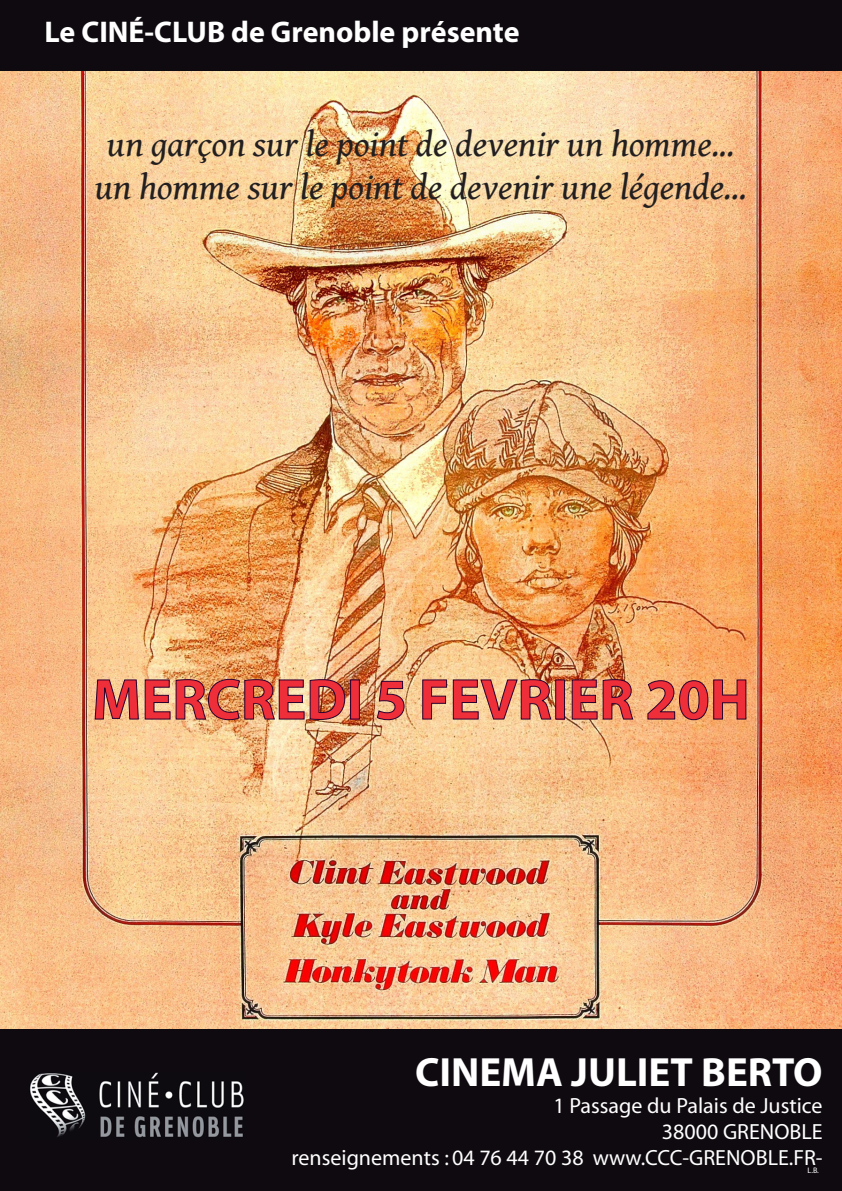
<style>
.page{position:relative;width:842px;height:1191px;background:#fff}
.page>*{position:absolute;margin:0;border:0;box-sizing:border-box;transform-origin:0 0}
.t1{font:700 58px "Myriad";color:#ee2e38}
.t2{font:700 41px "Myriad";color:#fff}
.t3{font:italic 36px/43.2px "Gentium Book Basic";color:#231f20;text-align:center}
.t4{font:700 30px "Myriad";color:#fff}
.t5{font:22px/26.4px "Myriad";color:#fff;text-align:right}
.t6{font:8px "Myriad";color:#fff}
</style>
<div class="page">
<img style="left:0;top:71px;width:842px;height:958px">
<div style="left:0;top:0;width:842px;height:71px;background:#0f0a0f"></div>
<div style="left:0;top:1029px;width:842px;height:162px;background:#0f0a0f"></div>
<img style="left:30px;top:1072px;width:214px;height:66px">
<img style="left:94px;top:678px;width:252px;height:42px">
<div style="left:350px;top:679px;width:10px;height:40px;border:1px solid #2a002e"></div>
<svg style="left:376px;top:680px;width:29px;height:40px"></svg>
<svg style="left:422px;top:678px;width:130px;height:42px;background:#dab288"></svg>
<div style="left:555px;top:679px;width:10px;height:40px;border:1px solid #2a002e"></div>
<img style="left:571px;top:678px;width:63px;height:42px">
<svg style="left:646px;top:679px;width:101px;height:41px;background:#dc9866"></svg>
<h3 class="t4" style="left:45px;top:17px;width:477px">Le CINÉ-CLUB de Grenoble présente</h3>
<h3 class="t3" style="left:95px;top:121px;width:654px">un garçon sur le point de devenir un homme... un homme sur le point de devenir une légende...</h3>
<h1 class="t1" style="left:92px;top:669px;width:659px">MERCREDI 5 FEVRIER 20H</h1>
<h2 class="t2" style="left:415px;top:1051px;width:409px">CINEMA JULIET BERTO</h2>
<p class="t5" style="left:291px;top:1092px;width:533px">1 Passage du Palais de Justice<br>38000 GRENOBLE<br>renseignements : 04 76 44 70 38 www.CCC-GRENOBLE.FR-</p>
<p class="t6" style="left:808px;top:1166px;width:13px">L.B.</p>
</div>
